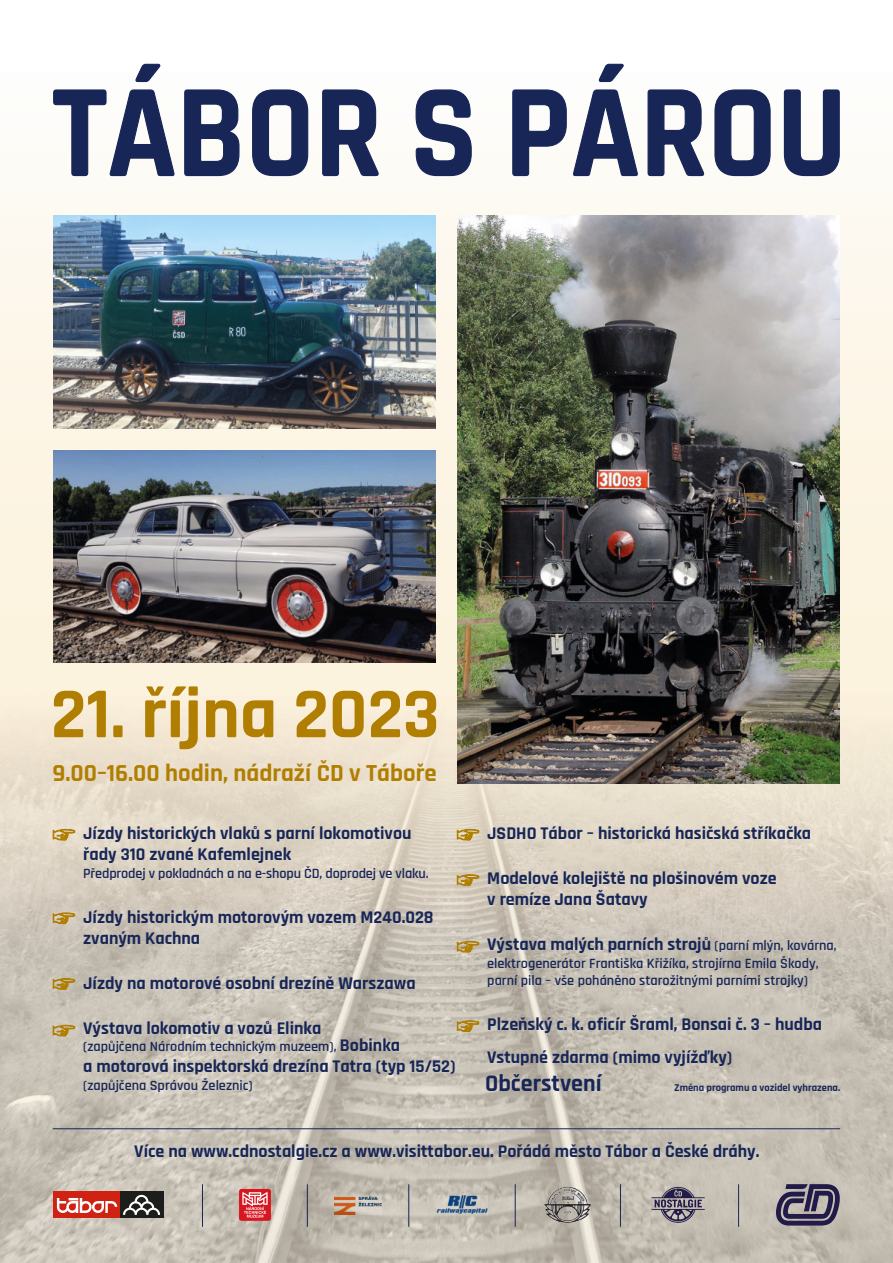
<style>
.page{position:relative;width:893px;height:1263px;background:#fff}
.page>*{position:absolute;margin:0;border:0;box-sizing:border-box;transform-origin:0 0}
.t1{font:700 72.3px "Rajdhani";color:#b07e00}
.t2{font:700 24.83px "Rajdhani";color:#b07e00}
.t3{font:700 24px "Rajdhani";color:#172657}
.t4{font:700 18px/21px "Rajdhani";color:#172657}
.t5{font:600 14.25px/16.5px "Rajdhani";color:#172657}
.t6{font:700 10.5px "Rajdhani";color:#172657}
.s1{font-weight:700;font-size:18px}
.s2{font-weight:600;font-size:14.25px}
</style>
<div class="page">
<img style="left:0;top:171px;width:893px;height:1092px">
<img style="left:457px;top:216px;width:383px;height:568px">
<img style="left:53px;top:216px;width:383px;height:213px">
<img style="left:99px;top:288px;width:241px;height:81px">
<img style="left:53px;top:451px;width:383px;height:211px">
<hr style="left:738px;top:1184px;width:1px;height:43px;background:#172657">
<hr style="left:620px;top:1184px;width:1px;height:43px;background:#172657">
<hr style="left:515px;top:1184px;width:1px;height:43px;background:#172657">
<hr style="left:408px;top:1184px;width:1px;height:43px;background:#172657">
<hr style="left:307px;top:1184px;width:1px;height:43px;background:#172657">
<hr style="left:202px;top:1184px;width:1px;height:43px;background:#172657">
<svg style="left:776px;top:1184px;width:64px;height:41px;background:#655e74"></svg>
<svg style="left:652px;top:1187px;width:53px;height:36px;background:#8c858d"></svg>
<img style="left:543px;top:1186px;width:48px;height:38px">
<img style="left:437px;top:1196px;width:51px;height:18px">
<img style="left:335px;top:1197px;width:46px;height:17px">
<div style="left:239px;top:1189px;width:32px;height:32px;background:#d81620;border-radius:3px"></div>
<svg style="left:242px;top:1192px;width:26px;height:26px"></svg>
<div style="left:120px;top:1192px;width:44px;height:26px;background:#1d1d1b"></div>
<div style="left:53px;top:1192px;width:67px;height:26px;background:#cf2213"></div>
<svg style="left:57px;top:1195px;width:103px;height:20px"></svg>
<svg style="left:457px;top:1020px;width:22px;height:12px"></svg>
<svg style="left:457px;top:941px;width:22px;height:11px"></svg>
<svg style="left:457px;top:874px;width:22px;height:12px"></svg>
<svg style="left:457px;top:829px;width:22px;height:11px"></svg>
<svg style="left:53px;top:1025px;width:22px;height:11px"></svg>
<svg style="left:53px;top:978px;width:22px;height:11px"></svg>
<svg style="left:53px;top:912px;width:22px;height:12px"></svg>
<svg style="left:53px;top:829px;width:22px;height:11px"></svg>
<svg style="left:53px;top:63px;width:121px;height:114px"></svg>
<svg style="left:184px;top:89px;width:56px;height:88px"></svg>
<svg style="left:252px;top:89px;width:57px;height:88px"></svg>
<svg style="left:322px;top:89px;width:57px;height:88px"></svg>
<svg style="left:415px;top:89px;width:57px;height:88px"></svg>
<svg style="left:512px;top:89px;width:55px;height:88px"></svg>
<svg style="left:573px;top:63px;width:65px;height:114px"></svg>
<svg style="left:647px;top:89px;width:57px;height:88px"></svg>
<svg style="left:714px;top:89px;width:57px;height:88px"></svg>
<svg style="left:783px;top:89px;width:57px;height:88px"></svg>
<hr style="left:53px;top:1128px;width:787px;height:1px;background:#172657">
<h1 class="t1" style="left:51px;top:670px;width:391px">21. října 2023</h1>
<h2 class="t2" style="left:52px;top:758px;width:386px">9.00–16.00 hodin, nádraží ČD v Táboře</h2>
<p class="t4" style="left:83px;top:823px;width:330px">Jízdy historických vlaků s parní lokomotivou řady 310 zvané Kafemlejnek</p>
<p class="t5" style="left:83px;top:866px;width:347px">Předprodej v pokladnách a na e-shopu ČD, doprodej ve vlaku.</p>
<p class="t4" style="left:83px;top:907px;width:352px">Jízdy historickým motorovým vozem M240.028 zvaným Kachna</p>
<p class="t4" style="left:83px;top:973px;width:334px">Jízdy na motorové osobní drezíně Warszawa</p>
<p class="t4" style="left:83px;top:1018px;width:240px">Výstava lokomotiv a vozů Elinka</p>
<p class="t5" style="left:83px;top:1039px;width:318px">(zapůjčena Národním technickým muzeem), <span class="s1">Bobinka</span></p>
<p class="t4" style="left:83px;top:1056px;width:374px">a motorová inspektorská drezína Tatra (typ 15/52)</p>
<p class="t5" style="left:83px;top:1078px;width:171px">(zapůjčena Správou Železnic)</p>
<p class="t4" style="left:487px;top:823px;width:326px">JSDHO Tábor – historická hasičská stříkačka</p>
<p class="t4" style="left:487px;top:868px;width:291px">Modelové kolejiště na plošinovém voze v remíze Jana Šatavy</p>
<p class="t4" style="left:487px;top:934px;width:351px">Výstava malých parních strojů <span class="s2">(parní mlýn, kovárna,</span></p>
<p class="t5" style="left:487px;top:956px;width:333px">elektrogenerátor Františka Křižíka, strojírna Emila Škody, parní pila – vše poháněno starožitnými parními strojky)</p>
<p class="t4" style="left:487px;top:1014px;width:336px">Plzeňský c. k. oficír Šraml, Bonsai č. 3 – hudba</p>
<p class="t4" style="left:487px;top:1048px;width:247px">Vstupné zdarma (mimo vyjížďky)</p>
<h3 class="t3" style="left:485px;top:1068px;width:118px">Občerstvení</h3>
<p class="t6" style="left:674px;top:1081px;width:167px">Změna programu a vozidel vyhrazena.</p>
<p class="t4" style="left:134px;top:1141px;width:627px">Více na www.cdnostalgie.cz a www.visittabor.eu. Pořádá město Tábor a České dráhy.</p>
</div>
